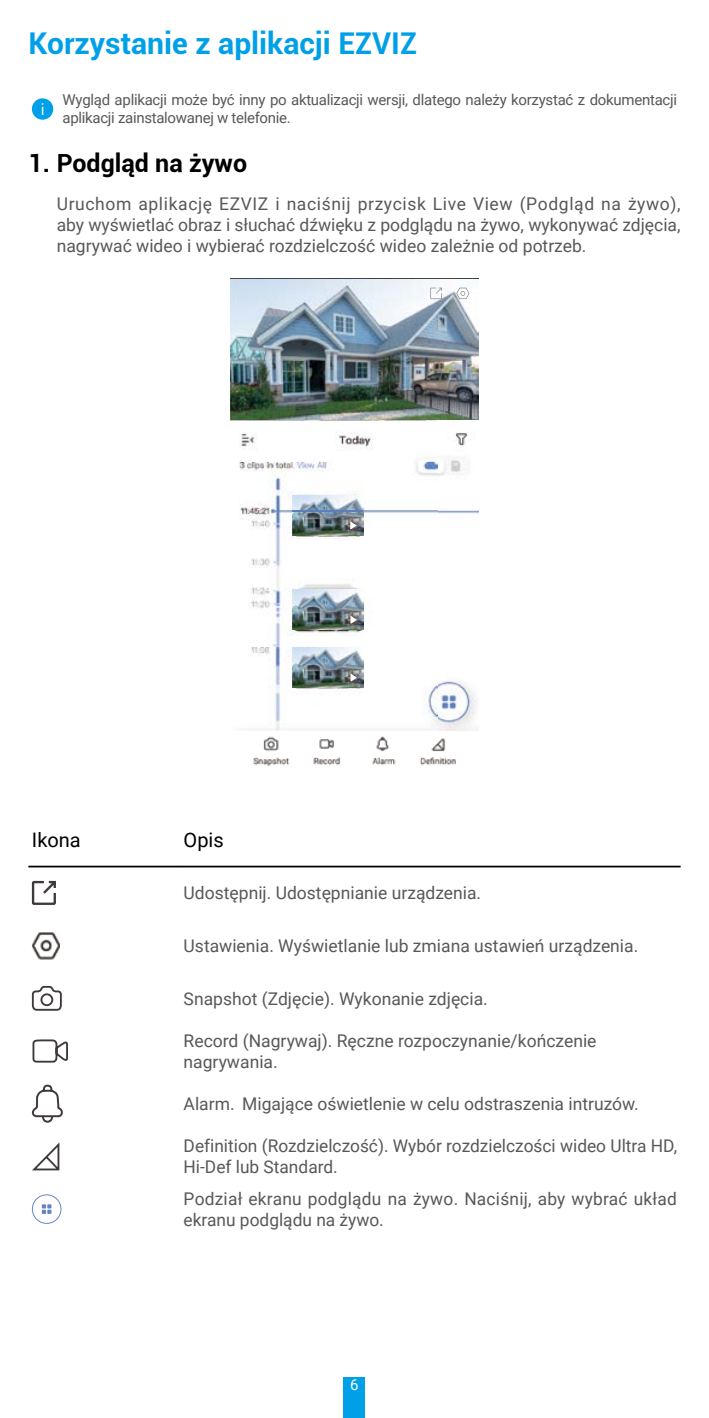
<style>
.page{position:relative;width:709px;height:1418px;background:#fff}
.page>*{position:absolute;margin:0;border:0;box-sizing:border-box;transform-origin:0 0}
.t1{font:700 30px "Roboto";color:#00a0e9}
.t2{font:700 25px "Roboto";color:#000}
.t3{font:20px "Roboto";color:#000}
.t4{font:17.5px/21px "Roboto";color:#595757}
.t5{font:15px/18px "Roboto";letter-spacing:-.02em;color:#595757}
.t6{font:15px "Roboto";color:#fff}
</style>
<div class="page">
<div style="left:344px;top:1376px;width:21px;height:41px;background:#00a0e9"></div>
<svg style="left:32px;top:98px;width:21px;height:22px"></svg>
<img style="left:230px;top:331px;width:249px;height:436px">
<img style="left:230px;top:279px;width:248px;height:140px">
<img style="left:293px;top:495px;width:70px;height:40px">
<svg style="left:350px;top:521px;width:6px;height:8px"></svg>
<img style="left:293px;top:589px;width:70px;height:40px">
<svg style="left:350px;top:615px;width:6px;height:9px"></svg>
<img style="left:293px;top:647px;width:70px;height:40px">
<svg style="left:350px;top:673px;width:6px;height:8px"></svg>
<hr style="left:293px;top:510px;width:70px;height:1px;background:#5d7eb8">
<svg style="left:430px;top:288px;width:12px;height:11px"></svg>
<svg style="left:456px;top:288px;width:13px;height:11px"></svg>
<hr style="left:28px;top:865px;width:152px;height:2px;background:#000">
<hr style="left:180px;top:865px;width:500px;height:2px;background:#000">
<svg style="left:31px;top:880px;width:25px;height:25px"></svg>
<svg style="left:31px;top:932px;width:38px;height:292px"></svg>
<h1 class="t1" style="left:28px;top:22px;width:390px">Korzystanie z aplikacji EZVIZ</h1>
<p class="t5" style="left:63px;top:90px;width:616px">Wygląd aplikacji może być inny po aktualizacji wersji, dlatego należy korzystać z dokumentacji aplikacji zainstalowanej w telefonie.</p>
<h2 class="t2" style="left:28px;top:145px;width:220px">1. Podgląd na żywo</h2>
<p class="t4" style="left:57px;top:192px;width:625px;text-align:justify">Uruchom aplikację EZVIZ i naciśnij przycisk Live View (Podgląd na żywo), aby wyświetlać obraz i słuchać dźwięku z podglądu na żywo, wykonywać zdjęcia, nagrywać wideo i wybierać rozdzielczość wideo zależnie od potrzeb.</p>
<p class="t3" style="left:32px;top:826px;width:50px">Ikona</p>
<p class="t3" style="left:184px;top:826px;width:42px">Opis</p>
<p class="t4" style="left:184px;top:881px;width:299px">Udostępnij. Udostępnianie urządzenia.</p>
<p class="t4" style="left:184px;top:934px;width:456px">Ustawienia. Wyświetlanie lub zmiana ustawień urządzenia.</p>
<p class="t4" style="left:184px;top:987px;width:306px">Snapshot (Zdjęcie). Wykonanie zdjęcia.</p>
<p class="t4" style="left:184px;top:1029px;width:414px">Record (Nagrywaj). Ręczne rozpoczynanie/kończenie nagrywania.</p>
<p class="t4" style="left:184px;top:1092px;width:457px">Alarm. Migające oświetlenie w celu odstraszenia intruzów.</p>
<p class="t4" style="left:184px;top:1134px;width:495px">Definition (Rozdzielczość). Wybór rozdzielczości wideo Ultra HD,<br>Hi-Def lub Standard.</p>
<p class="t4" style="left:184px;top:1187px;width:495px">Podział ekranu podglądu na żywo. Naciśnij, aby wybrać układ ekranu podglądu na żywo.</p>
<p class="t6" style="left:350px;top:1373px;width:10px">6</p>
</div>
